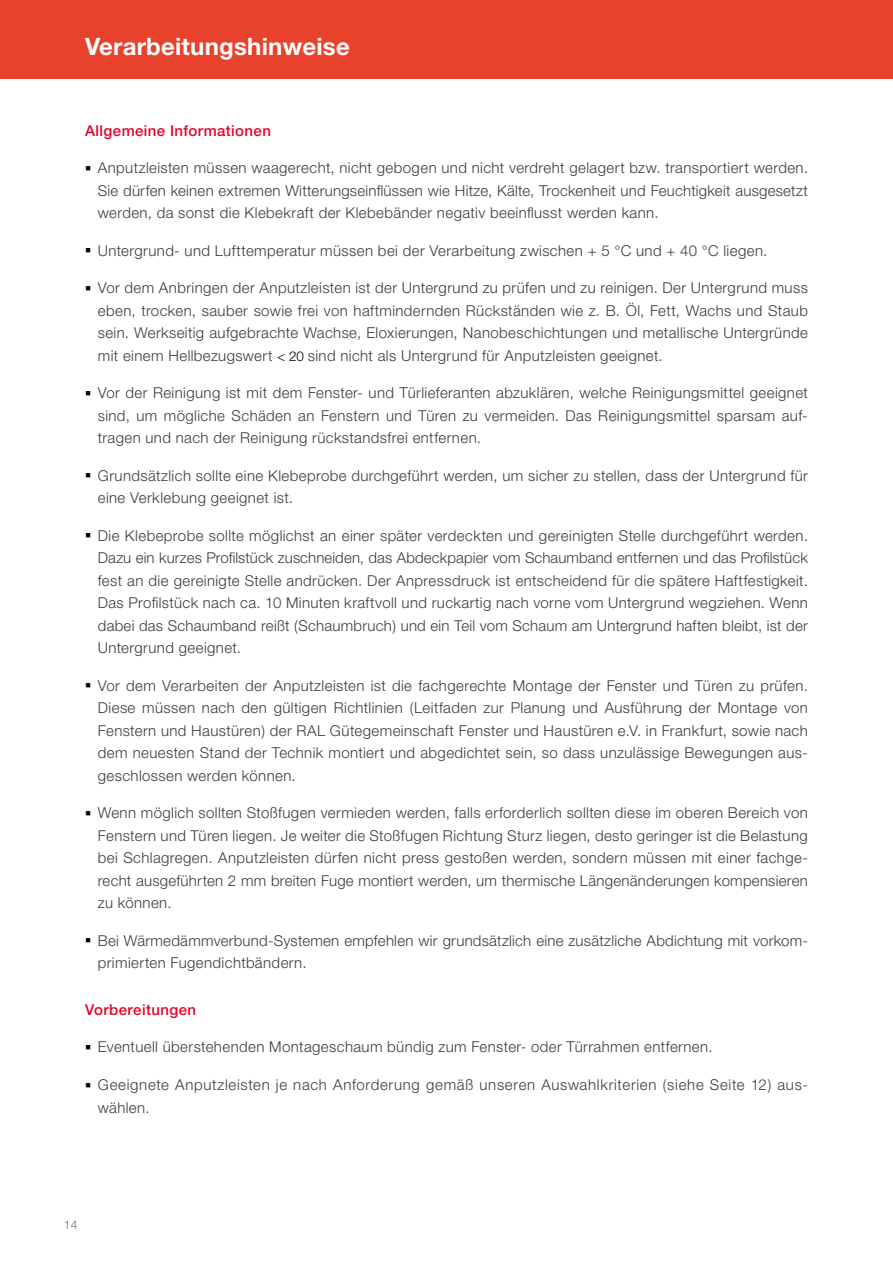
<style>
.page{position:relative;width:893px;height:1263px;background:#fff}
.page>*{position:absolute;margin:0;border:0;box-sizing:border-box;transform-origin:0 0}
.t1{font:700 24px "Helvetica Neue LT Pro";letter-spacing:.01em;color:#fff}
.t2{font:300 15px/22.5px "Helvetica Neue";letter-spacing:.025em;color:#3c3c3b;text-align:justify}
.t3{font:300 15px/22.5px "Helvetica Neue";letter-spacing:.045em;color:#3c3c3b}
.t4{font:500 15px "Helvetica Neue";letter-spacing:.025em;color:#e4042a}
.t5{font:300 12px "Helvetica Neue";color:#706f6f}
.s1{font-family:"Minion Pro";font-weight:400;color:#000}
.s2{font-family:"Helvetica Neue LT Pro";font-size:13.5px;color:#000}
</style>
<div class="page">
<div style="left:0;top:0;width:893px;height:79px;background:#e8412c"></div>
<h1 class="t1" style="left:85px;top:32px;width:266px">Verarbeitungshinweise</h1>
<p class="t4" style="left:85px;top:122px;width:187px">Allgemeine Informationen</p>
<p class="t2" style="left:98px;top:156px;width:712px;text-indent:-13px"><span class="s1">■</span> Anputzleisten müssen waagerecht, nicht gebogen und nicht verdreht gelagert bzw. transportiert werden.<br>Sie dürfen keinen extremen Witterungseinflüssen wie Hitze, Kälte, Trockenheit und Feuchtigkeit ausgesetzt werden, da sonst die Klebekraft der Klebebänder negativ beeinflusst werden kann.</p>
<p class="t2" style="left:85px;top:239px;width:684px"><span class="s1">■</span> Untergrund- und Lufttemperatur müssen bei der Verarbeitung zwischen + 5 °C und + 40 °C liegen.</p>
<p class="t2" style="left:98px;top:276px;width:712px;text-indent:-13px"><span class="s1">■</span> Vor dem Anbringen der Anputzleisten ist der Untergrund zu prüfen und zu reinigen. Der Untergrund muss eben, trocken, sauber sowie frei von haftmindernden Rückständen wie z. B. Öl, Fett, Wachs und Staub sein. Werkseitig aufgebrachte Wachse, Eloxierungen, Nanobeschichtungen und metallische Untergründe mit einem Hellbezugswert <span class="s2">&lt; 20</span> sind nicht als Untergrund für Anputzleisten geeignet.</p>
<p class="t2" style="left:98px;top:381px;width:712px;text-indent:-13px"><span class="s1">■</span> Vor der Reinigung ist mit dem Fenster- und Türlieferanten abzuklären, welche Reinigungsmittel geeignet sind, um mögliche Schäden an Fenstern und Türen zu vermeiden. Das Reinigungsmittel sparsam auf&shy;tragen und nach der Reinigung rückstandsfrei entfernen.</p>
<p class="t2" style="left:98px;top:464px;width:712px;text-indent:-13px"><span class="s1">■</span> Grundsätzlich sollte eine Klebeprobe durchgeführt werden, um sicher zu stellen, dass der Untergrund für eine Verklebung geeignet ist.</p>
<p class="t2" style="left:98px;top:524px;width:712px;text-indent:-13px"><span class="s1">■</span> Die Klebeprobe sollte möglichst an einer später verdeckten und gereinigten Stelle durchgeführt werden.<br>Dazu ein kurzes Profilstück zuschneiden, das Abdeckpapier vom Schaumband entfernen und das Profilstück fest an die gereinigte Stelle andrücken. Der Anpressdruck ist entscheidend für die spätere Haftfestigkeit.<br>Das Profilstück nach ca. 10 Minuten kraftvoll und ruckartig nach vorne vom Untergrund wegziehen. Wenn dabei das Schaumband reißt (Schaumbruch) und ein Teil vom Schaum am Untergrund haften bleibt, ist der Untergrund geeignet.</p>
<p class="t2" style="left:98px;top:674px;width:712px;text-indent:-13px"><span class="s1">■</span> Vor dem Verarbeiten der Anputzleisten ist die fachgerechte Montage der Fenster und Türen zu prüfen.<br>Diese müssen nach den gültigen Richtlinien (Leitfaden zur Planung und Ausführung der Montage von Fenstern und Haustüren) der RAL Gütegemeinschaft Fenster und Haustüren e.V. in Frankfurt, sowie nach dem neuesten Stand der Technik montiert und abgedichtet sein, so dass unzulässige Bewegungen aus&shy;geschlossen werden können.</p>
<p class="t2" style="left:98px;top:801px;width:712px;text-indent:-13px"><span class="s1">■</span> Wenn möglich sollten Stoßfugen vermieden werden, falls erforderlich sollten diese im oberen Bereich von Fenstern und Türen liegen. Je weiter die Stoßfugen Richtung Sturz liegen, desto geringer ist die Belastung bei Schlagregen. Anputzleisten dürfen nicht press gestoßen werden, sondern müssen mit einer fachge&shy;recht ausgeführten 2 mm breiten Fuge montiert werden, um thermische Längenänderungen kompensieren zu können.</p>
<p class="t2" style="left:98px;top:929px;width:712px;text-indent:-13px"><span class="s1">■</span> Bei Wärmedämmverbund-Systemen empfehlen wir grundsätzlich eine zusätzliche Abdichtung mit vorkom&shy;primierten Fugendichtbändern.</p>
<p class="t4" style="left:85px;top:1001px;width:113px">Vorbereitungen</p>
<p class="t2" style="left:85px;top:1035px;width:629px"><span class="s1">■</span> Eventuell überstehenden Montageschaum bündig zum Fenster- oder Türrahmen entfernen.</p>
<p class="t3" style="left:98px;top:1073px;width:712px;text-indent:-13px"><span class="s1">■</span> Geeignete Anputzleisten je nach Anforderung gemäß unseren Auswahlkriterien (siehe Seite 12) aus&shy;wählen.</p>
<p class="t5" style="left:64px;top:1217px;width:15px">14</p>
</div>
